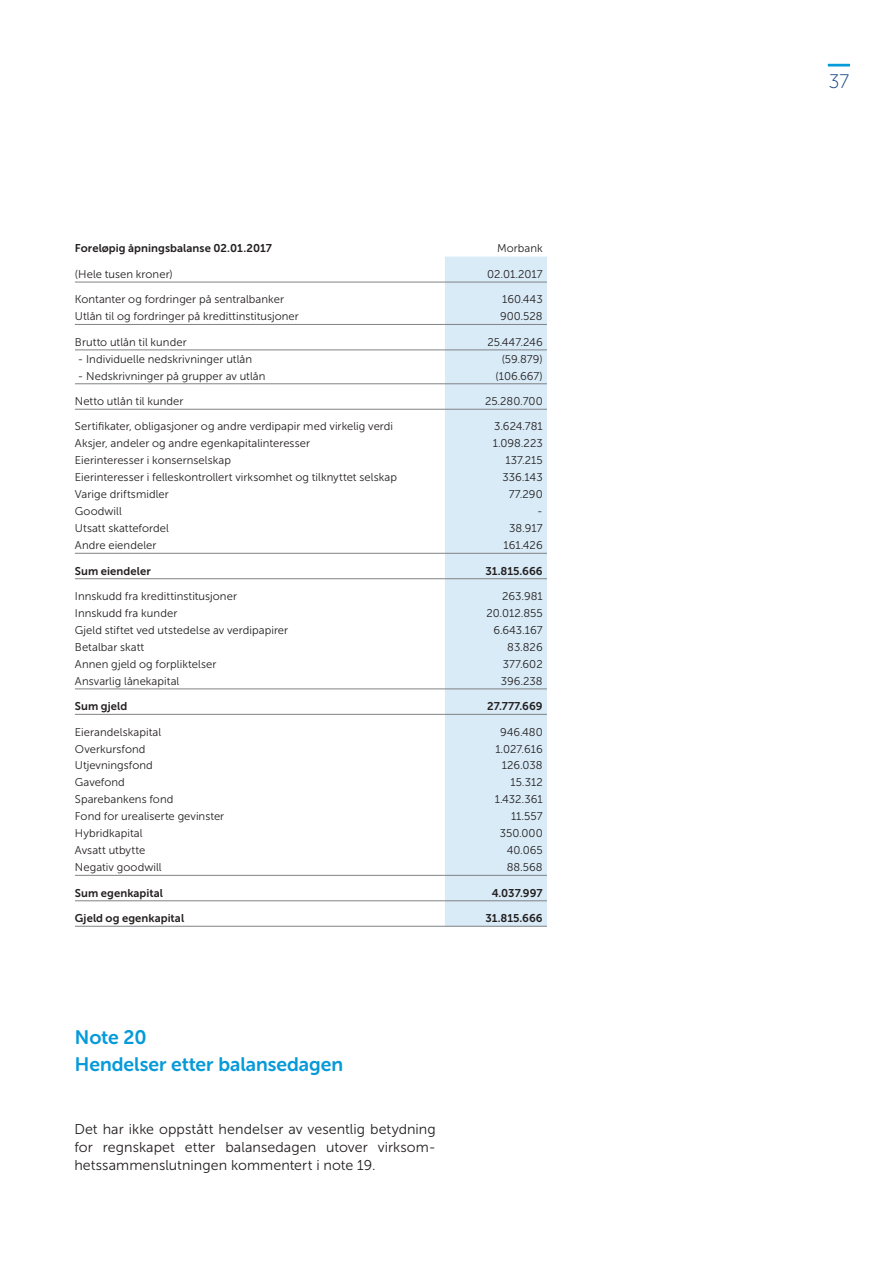
<style>
.page{position:relative;width:893px;height:1263px;background:#fff}
.page>*{position:absolute;margin:0;border:0;box-sizing:border-box;transform-origin:0 0}
.t1{font:19.5px/27px "Museo Sans Rounded 700";color:#069ad9}
.t2{font:19.5px "Museo Sans Rounded 100";color:#083879}
.t3{font:14.25px/18px "Museo Sans 300";letter-spacing:.005em;color:#231f20;text-align:justify}
.t4{font:11.25px "Museo Sans 300";letter-spacing:.005em;color:#231f20}
.t5{font:11.25px "Museo Sans 700";letter-spacing:.005em;color:#231f20}
</style>
<div class="page">
<hr style="left:828px;top:64px;width:22px;height:3px;background:#069ad9">
<div style="left:445px;top:257px;width:102px;height:669px;background:#d9ebf7"></div>
<hr style="left:75px;top:282px;width:370px;height:1px;background:#808285">
<hr style="left:445px;top:282px;width:102px;height:1px;background:#808285">
<hr style="left:75px;top:324px;width:370px;height:1px;background:#808285">
<hr style="left:445px;top:324px;width:102px;height:1px;background:#808285">
<hr style="left:75px;top:349px;width:370px;height:1px;background:#808285">
<hr style="left:445px;top:349px;width:102px;height:1px;background:#808285">
<hr style="left:75px;top:383px;width:370px;height:1px;background:#808285">
<hr style="left:445px;top:383px;width:102px;height:1px;background:#808285">
<hr style="left:75px;top:409px;width:370px;height:1px;background:#808285">
<hr style="left:445px;top:409px;width:102px;height:1px;background:#808285">
<hr style="left:75px;top:553px;width:370px;height:1px;background:#808285">
<hr style="left:445px;top:553px;width:102px;height:1px;background:#808285">
<hr style="left:75px;top:578px;width:370px;height:1px;background:#808285">
<hr style="left:445px;top:578px;width:102px;height:1px;background:#808285">
<hr style="left:75px;top:688px;width:370px;height:1px;background:#808285">
<hr style="left:445px;top:688px;width:102px;height:1px;background:#808285">
<hr style="left:75px;top:714px;width:370px;height:1px;background:#808285">
<hr style="left:445px;top:714px;width:102px;height:1px;background:#808285">
<hr style="left:75px;top:875px;width:370px;height:1px;background:#808285">
<hr style="left:445px;top:875px;width:102px;height:1px;background:#808285">
<hr style="left:75px;top:900px;width:370px;height:1px;background:#808285">
<hr style="left:445px;top:900px;width:102px;height:1px;background:#808285">
<hr style="left:75px;top:926px;width:370px;height:1px;background:#808285">
<hr style="left:445px;top:926px;width:102px;height:1px;background:#808285">
<p class="t5" style="left:75px;top:242px;width:199px">Foreløpig åpningsbalanse 02.01.2017</p>
<p class="t4" style="left:497px;top:242px;width:47px">Morbank</p>
<p class="t4" style="left:75px;top:268px;width:99px">(Hele tusen kroner)</p>
<p class="t4" style="left:487px;top:268px;width:57px">02.01.2017</p>
<p class="t4" style="left:75px;top:293px;width:211px">Kontanter og fordringer på sentralbanker</p>
<p class="t4" style="left:502px;top:293px;width:42px">160.443</p>
<p class="t4" style="left:75px;top:310px;width:225px">Utlån til og fordringer på kredittinstitusjoner</p>
<p class="t4" style="left:500px;top:310px;width:44px">900.528</p>
<p class="t4" style="left:75px;top:336px;width:113px">Brutto utlån til kunder</p>
<p class="t4" style="left:487px;top:336px;width:57px">25.447.246</p>
<p class="t4" style="left:78px;top:353px;width:176px">- Individuelle nedskrivninger utlån</p>
<p class="t4" style="left:502px;top:353px;width:43px">(59.879)</p>
<p class="t4" style="left:78px;top:370px;width:189px">- Nedskrivninger på grupper av utlån</p>
<p class="t4" style="left:496px;top:370px;width:49px">(106.667)</p>
<p class="t4" style="left:75px;top:395px;width:110px">Netto utlån til kunder</p>
<p class="t4" style="left:485px;top:395px;width:59px">25.280.700</p>
<p class="t4" style="left:75px;top:420px;width:320px">Sertifikater, obligasjoner og andre verdipapir med virkelig verdi</p>
<p class="t4" style="left:494px;top:420px;width:50px">3.624.781</p>
<p class="t4" style="left:75px;top:437px;width:237px">Aksjer, andeler og andre egenkapitalinteresser</p>
<p class="t4" style="left:493px;top:437px;width:51px">1.098.223</p>
<p class="t4" style="left:75px;top:454px;width:158px">Eierinteresser i konsernselskap</p>
<p class="t4" style="left:505px;top:454px;width:39px">137.215</p>
<p class="t4" style="left:75px;top:471px;width:324px">Eierinteresser i felleskontrollert virksomhet og tilknyttet selskap</p>
<p class="t4" style="left:503px;top:471px;width:42px">336.143</p>
<p class="t4" style="left:75px;top:488px;width:95px">Varige driftsmidler</p>
<p class="t4" style="left:509px;top:488px;width:35px">77.290</p>
<p class="t4" style="left:75px;top:505px;width:48px">Goodwill</p>
<p class="t4" style="left:537px;top:505px;width:7px">-</p>
<p class="t4" style="left:75px;top:522px;width:95px">Utsatt skattefordel</p>
<p class="t4" style="left:509px;top:522px;width:35px">38.917</p>
<p class="t4" style="left:75px;top:539px;width:83px">Andre eiendeler</p>
<p class="t4" style="left:504px;top:539px;width:41px">161.426</p>
<p class="t5" style="left:75px;top:564px;width:77px">Sum eiendeler</p>
<p class="t5" style="left:485px;top:564px;width:59px">31.815.666</p>
<p class="t4" style="left:75px;top:590px;width:164px">Innskudd fra kredittinstitusjoner</p>
<p class="t4" style="left:502px;top:590px;width:42px">263.981</p>
<p class="t4" style="left:75px;top:607px;width:104px">Innskudd fra kunder</p>
<p class="t4" style="left:486px;top:607px;width:58px">20.012.855</p>
<p class="t4" style="left:75px;top:624px;width:215px">Gjeld stiftet ved utstedelse av verdipapirer</p>
<p class="t4" style="left:493px;top:624px;width:51px">6.643.167</p>
<p class="t4" style="left:75px;top:641px;width:71px">Betalbar skatt</p>
<p class="t4" style="left:507px;top:641px;width:37px">83.826</p>
<p class="t4" style="left:75px;top:658px;width:143px">Annen gjeld og forpliktelser</p>
<p class="t4" style="left:503px;top:658px;width:41px">377.602</p>
<p class="t4" style="left:75px;top:675px;width:106px">Ansvarlig lånekapital</p>
<p class="t4" style="left:501px;top:675px;width:43px">396.238</p>
<p class="t5" style="left:75px;top:700px;width:54px">Sum gjeld</p>
<p class="t5" style="left:487px;top:700px;width:57px">27.777.669</p>
<p class="t4" style="left:75px;top:726px;width:88px">Eierandelskapital</p>
<p class="t4" style="left:500px;top:726px;width:44px">946.480</p>
<p class="t4" style="left:75px;top:742px;width:72px">Overkursfond</p>
<p class="t4" style="left:495px;top:742px;width:49px">1.027.616</p>
<p class="t4" style="left:75px;top:759px;width:79px">Utjevningsfond</p>
<p class="t4" style="left:502px;top:759px;width:42px">126.038</p>
<p class="t4" style="left:75px;top:776px;width:52px">Gavefond</p>
<p class="t4" style="left:511px;top:776px;width:34px">15.312</p>
<p class="t4" style="left:75px;top:793px;width:100px">Sparebankens fond</p>
<p class="t4" style="left:495px;top:793px;width:49px">1.432.361</p>
<p class="t4" style="left:75px;top:810px;width:151px">Fond for urealiserte gevinster</p>
<p class="t4" style="left:511px;top:810px;width:33px">11.557</p>
<p class="t4" style="left:75px;top:827px;width:69px">Hybridkapital</p>
<p class="t4" style="left:500px;top:827px;width:44px">350.000</p>
<p class="t4" style="left:75px;top:844px;width:72px">Avsatt utbytte</p>
<p class="t4" style="left:507px;top:844px;width:37px">40.065</p>
<p class="t4" style="left:75px;top:861px;width:88px">Negativ goodwill</p>
<p class="t4" style="left:507px;top:861px;width:37px">88.568</p>
<p class="t5" style="left:75px;top:886px;width:90px">Sum egenkapital</p>
<p class="t5" style="left:492px;top:886px;width:53px">4.037.997</p>
<p class="t5" style="left:75px;top:912px;width:111px">Gjeld og egenkapital</p>
<p class="t5" style="left:485px;top:912px;width:59px">31.815.666</p>
<h1 class="t1" style="left:75px;top:1024px;width:270px">Note 20<br>Hendelser etter balansedagen</h1>
<p class="t3" style="left:74px;top:1120px;width:363px">Det har ikke oppstått hendelser av vesentlig betydning for regnskapet etter balansedagen utover virksom&shy;hetssammenslutningen kommentert i note 19.</p>
<h1 class="t2" style="left:829px;top:71px;width:22px">37</h1>
</div>
